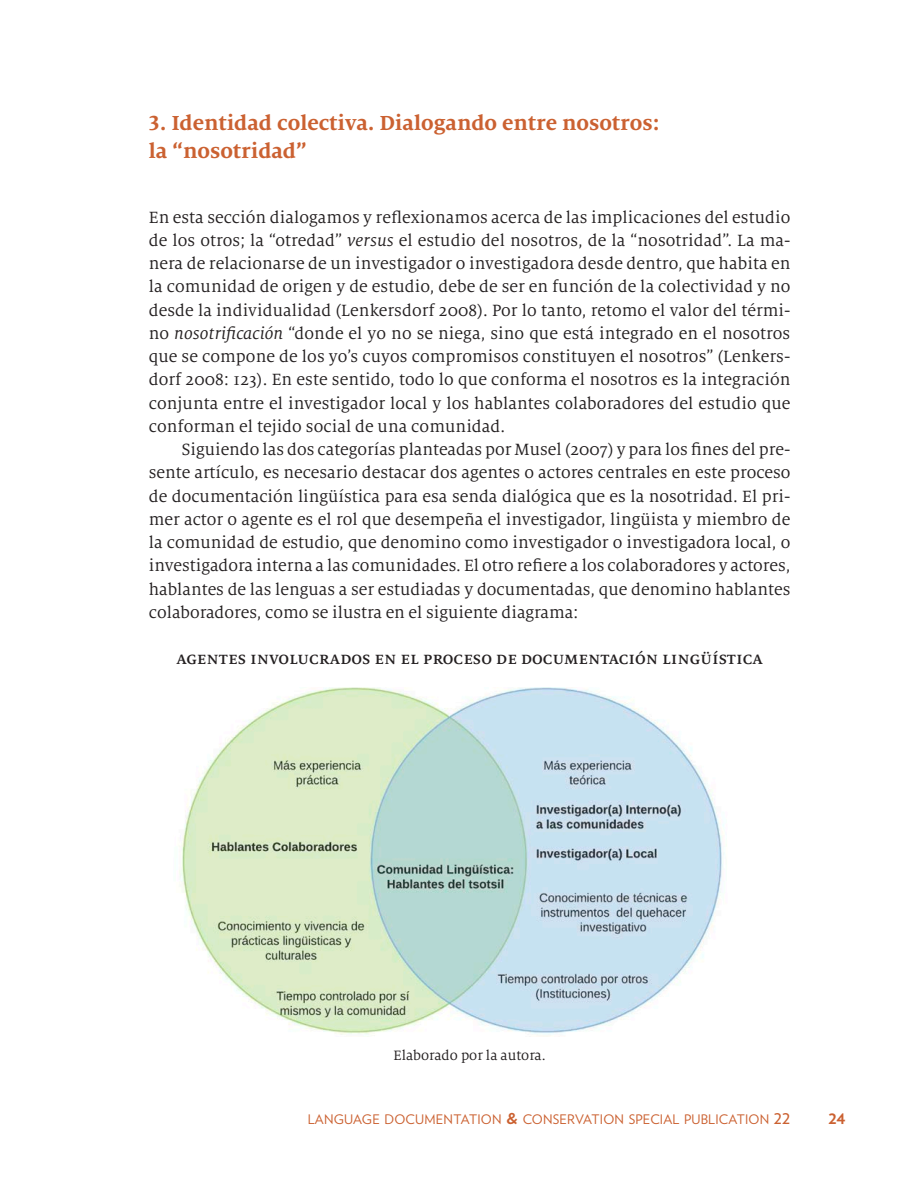
<style>
.page{position:relative;width:918px;height:1188px;background:#fff}
.page>*{position:absolute;margin:0;border:0;box-sizing:border-box;transform-origin:0 0}
.Cuerpo{font:700 22.5px "Milo Serif OT";color:#cb6131}
.Cuerpo-2{font:18px/23.2px "Milo Serif OT";letter-spacing:.005em;color:#231f20;text-align:justify}
.Cuerpo_-_Sangría{font:18px/23.2px "Milo Serif OT";color:#231f20;text-align:justify}
.Cuerpo-3{font:500 18px "Milo Serif OT";color:#231f20}
.t1{font:700 18px "Verlag";color:#cb6131}
.Cuerpo-4{font:15px "Milo Serif OT";color:#231f20}
.t2{font:13.2px "Verlag";letter-spacing:.015em;color:#cb6131}
.s1{font-style:italic}
.s2{font-weight:700;font-size:18.75px}
.s3{font-size:18.75px}
</style>
<div class="page">
<img style="left:179px;top:688px;width:546px;height:347px">
<p class="Cuerpo" style="left:149px;top:110px;width:512px">3. Identidad colectiva. Dialogando entre nosotros:</p>
<p class="Cuerpo" style="left:149px;top:138px;width:159px">la “nosotridad”</p>
<p class="Cuerpo-2" style="left:149px;top:206px;width:643px">En esta sección dialogamos y reflexionamos acerca de las implicaciones del estudio de los otros; la “otredad” <span class="s1">versus</span> el estudio del nosotros, de la “nosotridad”. La ma&shy;nera de relacionarse de un investigador o investigadora desde dentro, que habita en la comunidad de origen y de estudio, debe de ser en función de la colectividad y no desde la individualidad (Lenkersdorf 2008). Por lo tanto, retomo el valor del térmi&shy;no <span class="s1">nosotrificación</span> “donde el yo no se niega, sino que está integrado en el nosotros que se compone de los yo’s cuyos compromisos constituyen el nosotros” (Lenkers&shy;dorf 2008: 123). En este sentido, todo lo que conforma el nosotros es la integración conjunta entre el investigador local y los hablantes colaboradores del estudio que conforman el tejido social de una comunidad.</p>
<p class="Cuerpo_-_Sangría" style="left:149px;top:438px;width:643px;text-indent:33px">Siguiendo las dos categorías planteadas por Musel (2007) y para los fines del pre&shy;sente artículo, es necesario destacar dos agentes o actores centrales en este proceso de documentación lingüística para esa senda dialógica que es la nosotridad. El pri&shy;mer actor o agente es el rol que desempeña el investigador, lingüista y miembro de la comunidad de estudio, que denomino como investigador o investigadora local, o investigadora interna a las comunidades. El otro refiere a los colaboradores y actores, hablantes de las lenguas a ser estudiadas y documentadas, que denomino hablantes colaboradores, como se ilustra en el siguiente diagrama:</p>
<p class="Cuerpo-3" style="left:176px;top:649px;width:588px">agentes involucrados en el proceso de documentación lingüística</p>
<p class="Cuerpo-4" style="left:394px;top:1047px;width:154px">Elaborado por la autora.</p>
<p class="t2" style="left:308px;top:1110px;width:484px">LANGUAGE DOCUMENTATION <span class="s2">&amp;</span> CONSERVATION SPECIAL PUBLICATION <span class="s3">22</span></p>
<p class="t1" style="left:828px;top:1104px;width:19px">24</p>
</div>
